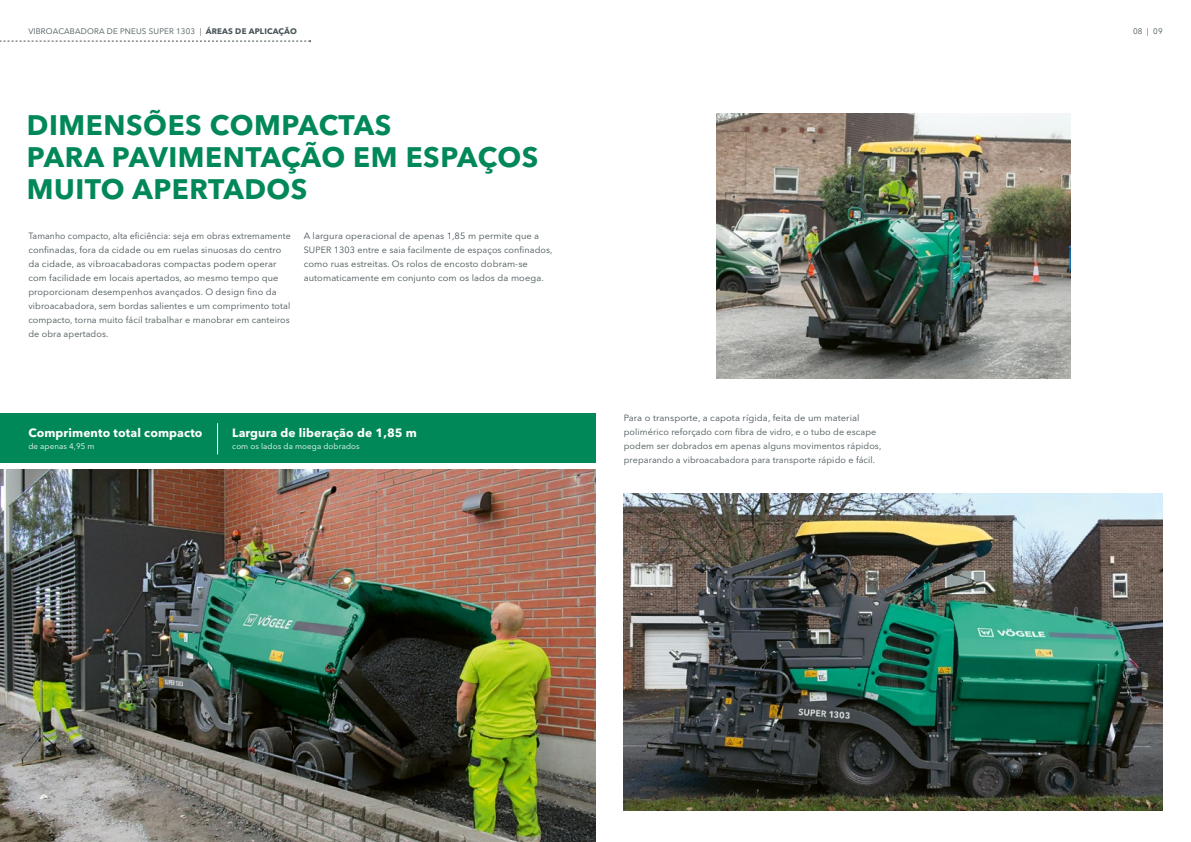
<style>
.page{position:relative;width:1191px;height:842px;background:#fff}
.page>*{position:absolute;margin:0;border:0;box-sizing:border-box;transform-origin:0 0}
.t1{font:700 28px/32px "Avenir Next LT Pro";letter-spacing:.02em;color:#008858}
.t2{font:700 12px "Avenir Next LT Pro";letter-spacing:.01em;color:#fff}
.t3{font:9px/14px "Avenir Next LT Pro";letter-spacing:.01em;color:#455256}
.t4{font:9px/14px "Avenir Next LT Pro";letter-spacing:.01em;color:#455256;scale:1.04 1}
.t5{font:8px "Avenir Next LT Pro";letter-spacing:.02em;color:#455256}
.t6{font:8px "Avenir Next LT Pro";letter-spacing:.01em;color:#fff}
.s1{font-weight:700}
</style>
<div class="page">
<img style="left:624px;top:493px;width:538px;height:318px">
<img style="left:716px;top:113px;width:354px;height:266px">
<img style="left:0;top:469px;width:595px;height:373px">
<div style="left:0;top:414px;width:595px;height:49px;background:#008858"></div>
<hr style="left:217px;top:423px;width:1px;height:31px;background:#fff">
<svg style="left:0;top:40px;width:311px;height:2px"></svg>
<p class="t5" style="left:28px;top:27px;width:270px">VIBROACABADORA DE PNEUS SUPER 1303 | <span class="s1">ÁREAS DE APLICAÇÃO</span></p>
<p class="t5" style="left:1133px;top:27px;width:31px">08 | 09</p>
<h1 class="t1" style="left:27px;top:108px;width:513px">DIMENSÕES COMPACTAS<br>PARA PAVIMENTAÇÃO EM ESPAÇOS<br>MUITO APERTADOS</h1>
<p class="t3" style="left:28px;top:229px;width:264px">Tamanho compacto, alta eficiência: seja em obras extremamente confinadas, fora da cidade ou em ruelas sinuosas do centro da cidade, as vibroacabadoras compactas podem operar com facilidade em locais apertados, ao mesmo tempo que proporcionam desempenhos avançados. O design fino da vibroacabadora, sem bordas salientes e um comprimento total compacto, torna muito fácil trabalhar e manobrar em canteiros de obra apertados.</p>
<p class="t3" style="left:304px;top:229px;width:250px">A largura operacional de apenas 1,85 m permite que a SUPER 1303 entre e saia facilmente de espaços confinados, como ruas estreitas. Os rolos de encosto dobram-se automaticamente em conjunto com os lados da moega.</p>
<h2 class="t2" style="left:28px;top:425px;width:176px">Comprimento total compacto</h2>
<p class="t6" style="left:28px;top:441px;width:68px">de apenas 4,95 m</p>
<h2 class="t2" style="left:232px;top:425px;width:186px">Largura de liberação de 1,85 m</h2>
<p class="t6" style="left:232px;top:441px;width:129px">com os lados da moega dobrados</p>
<p class="t4" style="left:624px;top:411px;width:249px">Para o transporte, a capota rígida, feita de um material polimérico reforçado com fibra de vidro, e o tubo de escape podem ser dobrados em apenas alguns movimentos rápidos, preparando a vibroacabadora para transporte rápido e fácil.</p>
</div>
